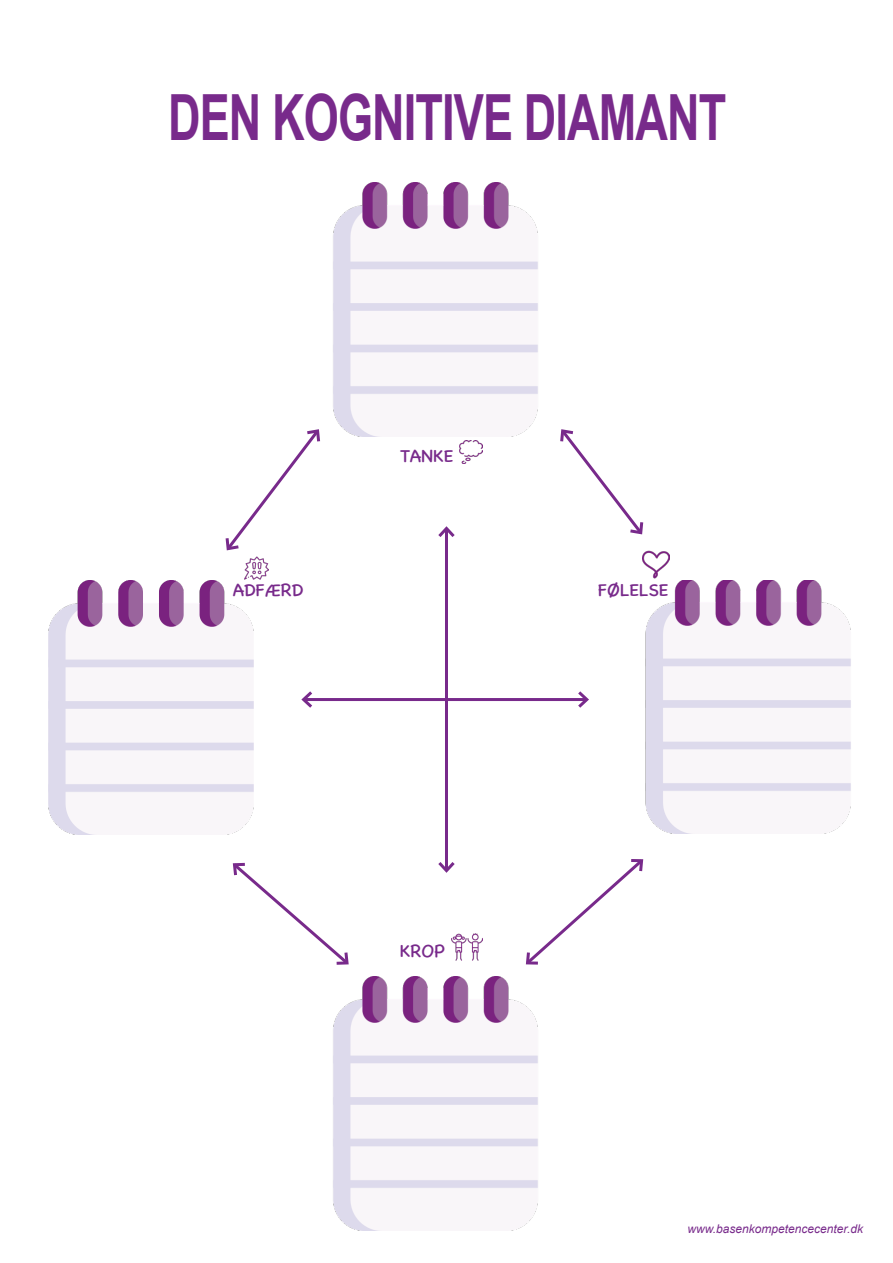
<style>
.page{position:relative;width:893px;height:1263px;background:#fff}
.page>*{position:absolute;margin:0;border:0;box-sizing:border-box;transform-origin:0 0}
.t1{font:700 63.75px "Arial";letter-spacing:-.02em;color:#782a8b;scale:.71 1}
.t2{font:18px "Chalkboard SE";color:#782a8b}
.t3{font:italic 12px "Arial";color:#782a8b}
</style>
<div class="page">
<img style="left:333px;top:183px;width:205px;height:254px">
<img style="left:645px;top:580px;width:206px;height:253px">
<img style="left:333px;top:976px;width:205px;height:254px">
<img style="left:48px;top:580px;width:206px;height:254px">
<img style="left:642px;top:550px;width:28px;height:28px">
<img style="left:460px;top:441px;width:22px;height:22px">
<img style="left:245px;top:556px;width:23px;height:23px">
<img style="left:451px;top:933px;width:31px;height:28px">
<hr style="left:445px;top:528px;width:3px;height:343px;background:#782a8b">
<svg style="left:438px;top:526px;width:17px;height:11px"></svg>
<svg style="left:438px;top:862px;width:17px;height:11px"></svg>
<hr style="left:304px;top:698px;width:283px;height:3px;background:#782a8b">
<svg style="left:301px;top:691px;width:11px;height:17px"></svg>
<svg style="left:578px;top:691px;width:11px;height:17px"></svg>
<svg style="left:225px;top:429px;width:95px;height:122px"></svg>
<svg style="left:560px;top:429px;width:84px;height:106px"></svg>
<svg style="left:232px;top:862px;width:117px;height:103px"></svg>
<svg style="left:526px;top:859px;width:118px;height:106px"></svg>
<p class="t1" style="left:168px;top:76px;width:788px">DEN KOGNITIVE DIAMANT</p>
<p class="t2" style="left:400px;top:440px;width:55px">TANKE</p>
<p class="t2" style="left:233px;top:574px;width:72px">ADFÆRD</p>
<p class="t2" style="left:598px;top:574px;width:72px">FØLELSE</p>
<p class="t2" style="left:400px;top:935px;width:46px">KROP</p>
<p class="t3" style="left:687px;top:1221px;width:177px">www.basenkompetencecenter.dk</p>
</div>
